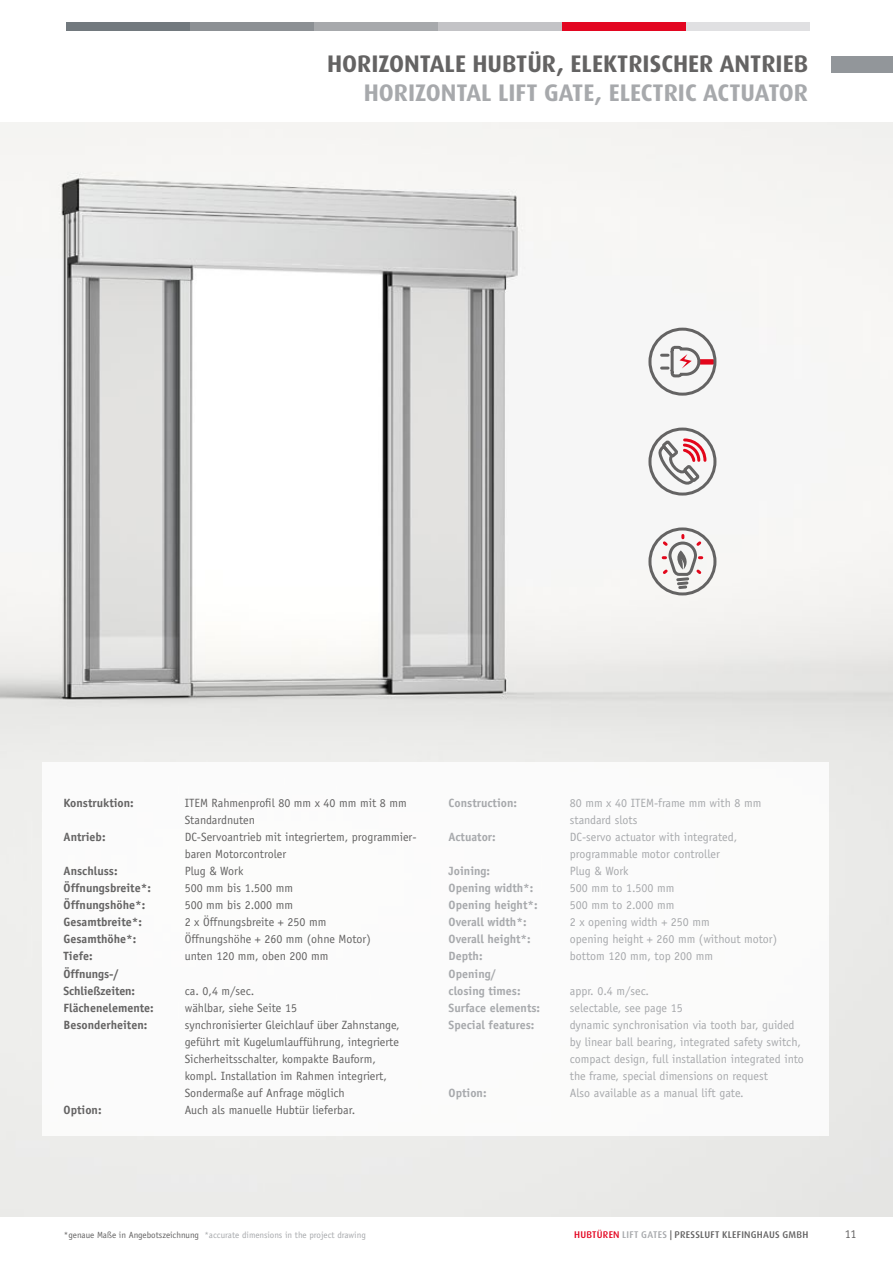
<style>
.page{position:relative;width:893px;height:1263px;background:#fff}
.page>*{position:absolute;margin:0;border:0;box-sizing:border-box;transform-origin:0 0}
.t1{font:700 24px "Dax";color:#646363}
.t2{font:700 24px "Dax";color:#a7a9ac}
.t3{font:12px/17.1px "Officina Sans Std";color:#646363}
.t4{font:12px/17.1px "Officina Sans Std";color:#a7a9ac}
.t5{font:700 12px/17.1px "Officina Sans Std";color:#646363}
.t6{font:700 12px/17.1px "Officina Sans Std";color:#a7a9ac}
.t7{font:500 9.75px "Dax";letter-spacing:.025em;color:#646363}
.t8{font:9px "Officina Sans Std";color:#a7a9ac}
.s1{color:#646363}
.s2{color:#e30621}
.s3{color:#a7a9ac}
</style>
<div class="page">
<img style="left:0;top:122px;width:893px;height:1094px">
<div style="left:42px;top:762px;width:787px;height:373px;background:#fff"></div>
<svg style="left:656px;top:437px;width:52px;height:47px"></svg>
<div style="left:648px;top:428px;width:68px;height:68px;border:3px solid #646363;border-radius:50%"></div>
<svg style="left:660px;top:535px;width:44px;height:56px"></svg>
<div style="left:648px;top:527px;width:68px;height:68px;border:3px solid #646363;border-radius:50%"></div>
<div style="left:700px;top:359px;width:13px;height:6px;background:#e3061b"></div>
<svg style="left:662px;top:344px;width:40px;height:35px"></svg>
<div style="left:648px;top:328px;width:68px;height:68px;border:3px solid #646363;border-radius:50%"></div>
<div style="left:66px;top:22px;width:124px;height:9px;background:#72797e"></div>
<div style="left:190px;top:22px;width:124px;height:9px;background:#8c9094"></div>
<div style="left:314px;top:22px;width:124px;height:9px;background:#a7a9ac"></div>
<div style="left:438px;top:22px;width:124px;height:9px;background:#c3c3c6"></div>
<div style="left:562px;top:22px;width:124px;height:9px;background:#e30621"></div>
<div style="left:686px;top:22px;width:124px;height:9px;background:#e0e0e2"></div>
<div style="left:831px;top:56px;width:62px;height:16px;background:#92969a"></div>
<h1 class="t1" style="left:327px;top:51px;width:482px">HORIZONTALE HUBTÜR, ELEKTRISCHER ANTRIEB</h1>
<h1 class="t2" style="left:364px;top:79px;width:446px">HORIZONTAL LIFT GATE, ELECTRIC ACTUATOR</h1>
<p class="t5" style="left:64px;top:794px;width:72px">Konstruktion:</p>
<p class="t3" style="left:185px;top:794px;width:223px">ITEM Rahmenprofil 80 mm x 40 mm mit 8 mm<br>Standardnuten</p>
<p class="t5" style="left:64px;top:828px;width:43px">Antrieb:</p>
<p class="t3" style="left:185px;top:828px;width:233px">DC-Servoantrieb mit integriertem, programmier&shy;baren Motorcontroler</p>
<p class="t5" style="left:64px;top:862px;width:55px">Anschluss:</p>
<p class="t3" style="left:185px;top:862px;width:60px">Plug &amp; Work</p>
<p class="t5" style="left:64px;top:879px;width:89px">Öffnungsbreite*:</p>
<p class="t3" style="left:185px;top:879px;width:110px">500 mm bis 1.500 mm</p>
<p class="t5" style="left:64px;top:896px;width:83px">Öffnungshöhe*:</p>
<p class="t3" style="left:185px;top:896px;width:110px">500 mm bis 2.000 mm</p>
<p class="t5" style="left:64px;top:913px;width:80px">Gesamtbreite*:</p>
<p class="t3" style="left:185px;top:914px;width:143px">2 x Öffnungsbreite + 250 mm</p>
<p class="t5" style="left:64px;top:930px;width:74px">Gesamthöhe*:</p>
<p class="t3" style="left:185px;top:931px;width:188px">Öffnungshöhe + 260 mm (ohne Motor)</p>
<p class="t5" style="left:64px;top:948px;width:31px">Tiefe:</p>
<p class="t3" style="left:185px;top:948px;width:145px">unten 120 mm, oben 200 mm</p>
<p class="t5" style="left:64px;top:965px;width:73px">Öffnungs-/<br>Schließzeiten:</p>
<p class="t3" style="left:185px;top:982px;width:71px">ca. 0,4 m/sec.</p>
<p class="t5" style="left:64px;top:999px;width:92px">Flächenelemente:</p>
<p class="t3" style="left:185px;top:999px;width:114px">wählbar, siehe Seite 15</p>
<p class="t5" style="left:64px;top:1016px;width:85px">Besonderheiten:</p>
<p class="t3" style="left:185px;top:1016px;width:216px">synchronisierter Gleichlauf über Zahnstange, geführt mit Kugelumlaufführung, integrierte Sicherheitsschalter, kompakte Bauform, kompl. Installation im Rahmen integriert, Sondermaße auf Anfrage möglich</p>
<p class="t5" style="left:64px;top:1101px;width:40px">Option:</p>
<p class="t3" style="left:185px;top:1102px;width:172px">Auch als manuelle Hubtür lieferbar.</p>
<p class="t6" style="left:449px;top:794px;width:70px">Construction:</p>
<p class="t4" style="left:570px;top:794px;width:193px">80 mm x 40 ITEM-frame mm with 8 mm standard slots</p>
<p class="t6" style="left:449px;top:828px;width:49px">Actuator:</p>
<p class="t4" style="left:570px;top:828px;width:169px">DC-servo actuator with integrated, programmable motor controller</p>
<p class="t6" style="left:449px;top:862px;width:43px">Joining:</p>
<p class="t4" style="left:570px;top:862px;width:60px">Plug &amp; Work</p>
<p class="t6" style="left:449px;top:879px;width:86px">Opening width*:</p>
<p class="t4" style="left:570px;top:879px;width:106px">500 mm to 1.500 mm</p>
<p class="t6" style="left:449px;top:896px;width:91px">Opening height*:</p>
<p class="t4" style="left:570px;top:896px;width:106px">500 mm to 2.000 mm</p>
<p class="t6" style="left:449px;top:913px;width:80px">Overall width*:</p>
<p class="t4" style="left:570px;top:914px;width:142px">2 x opening width + 250 mm</p>
<p class="t6" style="left:449px;top:930px;width:84px">Overall height*:</p>
<p class="t4" style="left:570px;top:931px;width:209px">opening height + 260 mm (without motor)</p>
<p class="t6" style="left:449px;top:948px;width:35px">Depth:</p>
<p class="t4" style="left:570px;top:948px;width:145px">bottom 120 mm, top 200 mm</p>
<p class="t6" style="left:449px;top:965px;width:73px">Opening/ closing times:</p>
<p class="t4" style="left:570px;top:982px;width:81px">appr. 0.4 m/sec.</p>
<p class="t6" style="left:449px;top:999px;width:93px">Surface elements:</p>
<p class="t4" style="left:570px;top:999px;width:114px">selectable, see page 15</p>
<p class="t6" style="left:449px;top:1016px;width:87px">Special features:</p>
<p class="t4" style="left:570px;top:1016px;width:236px">dynamic synchronisation via tooth bar, guided by linear ball bearing, integrated safety switch, compact design, full installation integrated into the frame, special dimensions on request</p>
<p class="t6" style="left:449px;top:1084px;width:40px">Option:</p>
<p class="t4" style="left:570px;top:1085px;width:176px">Also available as a manual lift gate.</p>
<p class="t8" style="left:64px;top:1229px;width:303px"><span class="s1">*genaue Maße in Angebotszeichnung</span> *accurate dimensions in the project drawing</p>
<p class="t7" style="left:574px;top:1229px;width:236px"><span class="s2">HUBTÜREN</span> <span class="s3">LIFT GATES</span> | PRESSLUFT KLEFINGHAUS GMBH</p>
<p class="t3" style="left:845px;top:1226px;width:13px">11</p>
</div>
